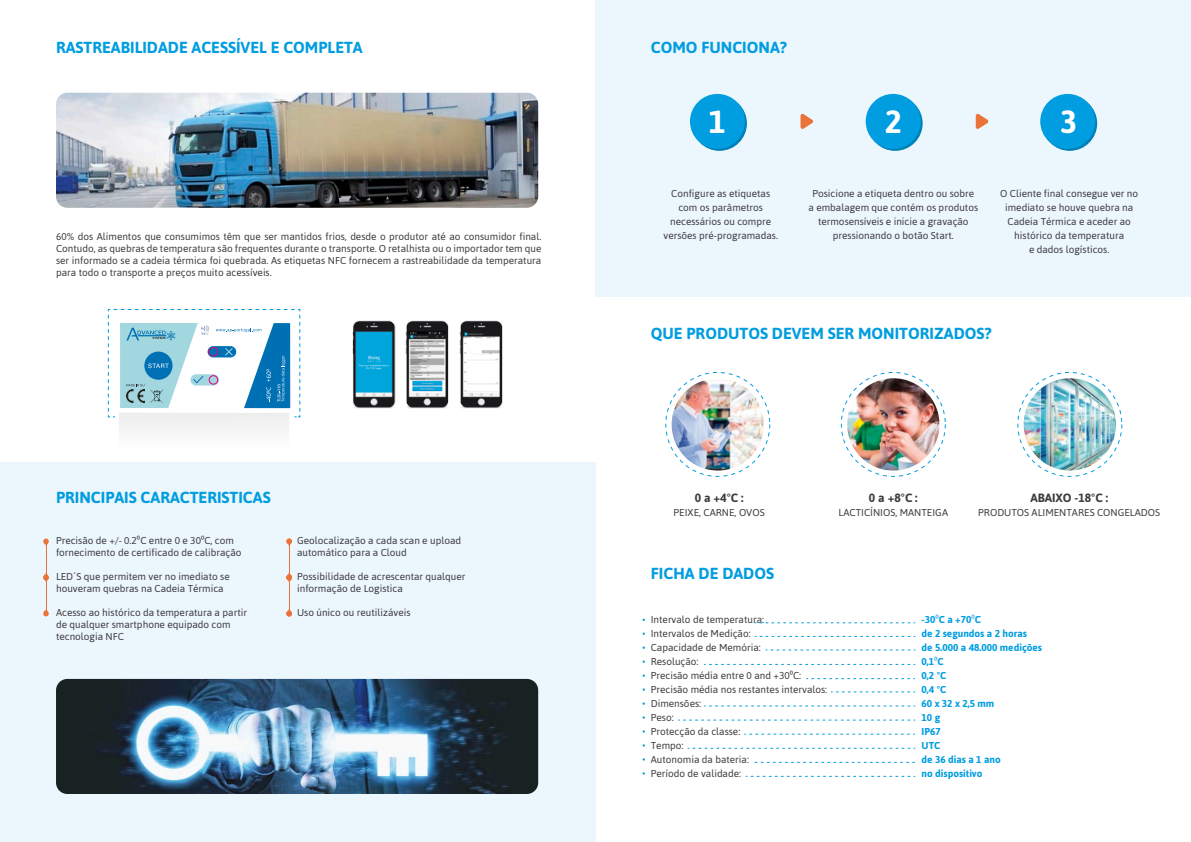
<style>
.page{position:relative;width:1191px;height:842px;background:#fff}
.page>*{position:absolute;margin:0;border:0;box-sizing:border-box;transform-origin:0 0}
.t1{font:700 32px "Asap";color:#fff}
.t2{font:700 16px "Asap";color:#009de0}
.t3{font:700 12px "Asap";color:#3e3c3f}
.t4{font:10px/14px "Asap";color:#3e3c3f}
.t5{font:700 10px/14px "Asap";color:#009de0}
.s1{font-family:"Myriad Pro"}
.s2{font-family:"Myriad Pro";font-weight:400}
</style>
<div class="page">
<img style="left:352px;top:320px;width:151px;height:89px">
<div style="left:0;top:462px;width:595px;height:380px;background:#ecf6fd"></div>
<div style="left:595px;top:0;width:596px;height:296px;background:#ecf6fd"></div>
<svg style="left:692px;top:96px;width:55px;height:55px"></svg>
<div style="left:690px;top:94px;width:55px;height:55px;background:#009de0;border-radius:50%"></div>
<svg style="left:867px;top:96px;width:55px;height:55px"></svg>
<div style="left:865px;top:94px;width:55px;height:55px;background:#009de0;border-radius:50%"></div>
<svg style="left:1042px;top:96px;width:55px;height:55px"></svg>
<div style="left:1040px;top:94px;width:55px;height:55px;background:#009de0;border-radius:50%"></div>
<img style="left:847px;top:378px;width:92px;height:93px;border-radius:46px">
<img style="left:1023px;top:378px;width:93px;height:93px;border-radius:46px">
<img style="left:56px;top:679px;width:482px;height:115px">
<img style="left:56px;top:93px;width:482px;height:115px">
<svg style="left:800px;top:114px;width:13px;height:15px"></svg>
<svg style="left:975px;top:114px;width:13px;height:15px"></svg>
<svg style="left:755px;top:622px;width:160px;height:1px"></svg>
<svg style="left:755px;top:636px;width:160px;height:1px"></svg>
<svg style="left:766px;top:649px;width:149px;height:1px"></svg>
<svg style="left:704px;top:664px;width:211px;height:1px"></svg>
<svg style="left:806px;top:678px;width:108px;height:1px"></svg>
<svg style="left:831px;top:691px;width:83px;height:1px"></svg>
<svg style="left:704px;top:705px;width:211px;height:1px"></svg>
<svg style="left:678px;top:719px;width:237px;height:1px"></svg>
<svg style="left:744px;top:734px;width:170px;height:1px"></svg>
<svg style="left:688px;top:748px;width:227px;height:1px"></svg>
<svg style="left:755px;top:762px;width:159px;height:1px"></svg>
<svg style="left:746px;top:776px;width:169px;height:1px"></svg>
<img style="left:671px;top:378px;width:93px;height:93px;border-radius:46px">
<svg style="left:286px;top:539px;width:6px;height:77px"></svg>
<svg style="left:43px;top:539px;width:6px;height:77px"></svg>
<svg style="left:108px;top:309px;width:192px;height:120px"></svg>
<div style="left:209px;top:347px;width:9px;height:9px;border:1px solid #e20079;border-radius:50%"></div>
<div style="left:209px;top:375px;width:9px;height:9px;border:1px solid #e20079;border-radius:50%"></div>
<h2 class="t2" style="left:56px;top:38px;width:308px">RASTREABILIDADE ACESSÍVEL E COMPLETA</h2>
<p class="t4" style="left:56px;top:231px;width:487px;line-height:12px;text-align:justify">60% dos Alimentos que consumimos têm que ser mantidos frios, desde o produtor até ao consumidor final.<br>Contudo, as quebras de temperatura são frequentes durante o transporte. O retalhista ou o importador tem que ser informado se a cadeia térmica foi quebrada. As etiquetas NFC fornecem a rastreabilidade da temperatura para todo o transporte a preços muito acessíveis.</p>
<h2 class="t2" style="left:56px;top:488px;width:216px">PRINCIPAIS CARACTERISTICAS</h2>
<p class="t4" style="left:56px;top:535px;width:187px;line-height:12px">Precisão de +/- 0.2<span class="s1">0</span>C entre 0 e 30<span class="s1">0</span>C, com fornecimento de certificado de calibração</p>
<p class="t4" style="left:56px;top:571px;width:175px;line-height:12px">LED´S que permitem ver no imediato se houveram quebras na Cadeia Térmica</p>
<p class="t4" style="left:56px;top:607px;width:192px;line-height:12px">Acesso ao histórico da temperatura a partir de qualquer smartphone equipado com tecnologia NFC</p>
<p class="t4" style="left:297px;top:535px;width:166px;line-height:12px">Geolocalização a cada scan e upload automático para a Cloud</p>
<p class="t4" style="left:297px;top:571px;width:170px;line-height:12px">Possibilidade de acrescentar qualquer informação de Logistica</p>
<p class="t4" style="left:297px;top:606px;width:115px">Uso único ou reutilizáveis</p>
<h2 class="t2" style="left:651px;top:38px;width:138px">COMO FUNCIONA?</h2>
<h1 class="t1" style="left:709px;top:103px;width:19px">1</h1>
<h1 class="t1" style="left:884px;top:103px;width:19px">2</h1>
<h1 class="t1" style="left:1060px;top:103px;width:19px">3</h1>
<p class="t4" style="left:663px;top:186px;width:116px;text-align:center">Configure as etiquetas com os parâmetros necessários ou compre versões pré-programadas.</p>
<p class="t4" style="left:808px;top:186px;width:171px;text-align:center">Posicione a etiqueta dentro ou sobre a embalagem que contém os produtos termosensíveis e inicie a gravação pressionando o botão Start.</p>
<p class="t4" style="left:1000px;top:186px;width:139px;text-align:center">O Cliente final consegue ver no imediato se houve quebra na<br>Cadeia Térmica e aceder ao histórico da temperatura<br>e dados logísticos.</p>
<h2 class="t2" style="left:651px;top:324px;width:342px">QUE PRODUTOS DEVEM SER MONITORIZADOS?</h2>
<p class="t3" style="left:695px;top:491px;width:50px">0 a +4°C :</p>
<p class="t4" style="left:673px;top:505px;width:93px">PEIXE, CARNE, OVOS</p>
<h2 class="t2" style="left:651px;top:564px;width:125px">FICHA DE DADOS</h2>
<p class="t3" style="left:869px;top:491px;width:50px">0 a +8°C :</p>
<p class="t4" style="left:838px;top:505px;width:111px">LACTICÍNIOS, MANTEIGA</p>
<p class="t3" style="left:1030px;top:491px;width:79px">ABAIXO -18°C :</p>
<p class="t4" style="left:978px;top:505px;width:183px">PRODUTOS ALIMENTARES CONGELADOS</p>
<p class="t4" style="left:651px;top:612px;width:178px">Intervalo de temperatura:<br>Intervalos de Medição:<br>Capacidade de Memória:<br>Resolução:<br>Precisão média entre 0 and +30<span class="s1">0</span>C:<br>Precisão média nos restantes intervalos:<br>Dimensões:<br>Peso:<br>Protecção da classe:<br>Tempo:<br>Autonomia da bateria:<br>Período de validade:</p>
<p class="t5" style="left:921px;top:612px;width:122px">-30<span class="s2">0</span>C a +70<span class="s2">0</span>C<br>de 2 segundos a 2 horas<br>de 5.000 a 48.000 medições<br>0,1<span class="s2">0</span>C<br>0,2 °C<br>0,4 °C<br>60 x 32 x 2,5 mm<br>10 g<br>IP67<br>UTC<br>de 36 dias a 1 ano<br>no dispositivo</p>
</div>
